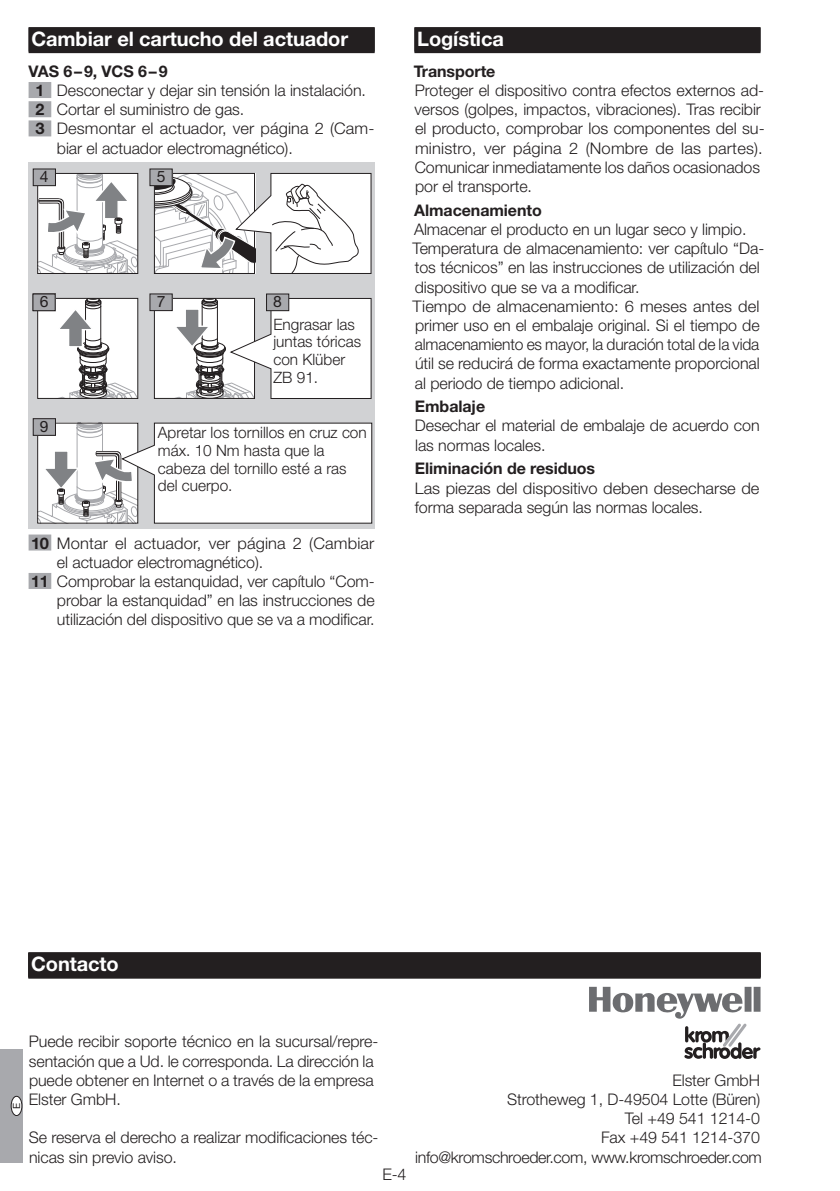
<style>
.page{position:relative;width:840px;height:1191px;background:#fff}
.page>*{position:absolute;margin:0;border:0;box-sizing:border-box;transform-origin:0 0}
.t1{font:700 20px "Helvetica Neue LT Pro";letter-spacing:-.005em;color:#fff}
.t2{font:300 16px/19.2px "Helvetica Neue LT Pro";letter-spacing:-.005em;color:#231f20}
.t3{font:700 16px/19.2px "Helvetica Neue LT Pro";letter-spacing:-.005em;color:#231f20}
.t4{font:300 15.6px/17.6px "Helvetica Neue LT Pro";color:#231f20}
.t5{font:15.6px "Helvetica Neue LT Pro";color:#231f20}
.t6{font:10px "Helvetica Neue LT Pro";color:#231f20}
.s1{font-weight:700}
</style>
<div class="page">
<svg style="left:589px;top:986px;width:171px;height:73px"></svg>
<div style="left:0;top:1049px;width:23px;height:113px;background:#a8a9ad"></div>
<div style="left:11px;top:1096px;width:11px;height:19px;background:#fff;border-radius:50%"></div>
<div style="left:11px;top:1095px;width:11px;height:21px;border:1px solid #231f20;border-radius:50%"></div>
<div style="left:29px;top:27px;width:345px;height:26px;background:#2b2728"></div>
<div style="left:29px;top:28px;width:345px;height:24px;background:#231f20"></div>
<div style="left:29px;top:82px;width:22px;height:16px;background:#a8a9ad"></div>
<div style="left:29px;top:101px;width:22px;height:16px;background:#a8a9ad"></div>
<div style="left:29px;top:120px;width:22px;height:16px;background:#a8a9ad"></div>
<div style="left:29px;top:534px;width:22px;height:16px;background:#a8a9ad"></div>
<div style="left:29px;top:573px;width:22px;height:16px;background:#a8a9ad"></div>
<div style="left:29px;top:162px;width:345px;height:367px;background:#d1d2d4"></div>
<svg style="left:39px;top:175px;width:97px;height:97px;background:#dededf"></svg>
<div style="left:38px;top:298px;width:100px;height:100px;background:#fff"></div>
<svg style="left:54px;top:300px;width:82px;height:97px"></svg>
<div style="left:154px;top:298px;width:100px;height:100px;background:#fff"></div>
<div style="left:37px;top:173px;width:101px;height:101px;border:1px solid #231f20"></div>
<div style="left:33px;top:169px;width:22px;height:17px;background:#a8a9ad"></div>
<div style="left:33px;top:169px;width:23px;height:17px;border:1px solid #231f20"></div>
<div style="left:150px;top:169px;width:22px;height:17px;background:#a8a9ad"></div>
<div style="left:37px;top:298px;width:101px;height:101px;border:1px solid #231f20"></div>
<div style="left:33px;top:294px;width:23px;height:17px;border:1px solid #231f20"></div>
<div style="left:154px;top:298px;width:101px;height:101px;border:1px solid #231f20"></div>
<div style="left:150px;top:294px;width:22px;height:17px;background:#a8a9ad"></div>
<div style="left:150px;top:294px;width:22px;height:17px;border:1px solid #231f20"></div>
<div style="left:33px;top:294px;width:22px;height:17px;background:#a8a9ad"></div>
<div style="left:33px;top:294px;width:22px;height:17px;border:1px solid #231f20"></div>
<svg style="left:155px;top:172px;width:217px;height:102px;background:#dfdfdf"></svg>
<div style="left:33px;top:419px;width:22px;height:16px;background:#a8a9ad"></div>
<div style="left:33px;top:418px;width:23px;height:17px;border:1px solid #231f20"></div>
<svg style="left:38px;top:422px;width:334px;height:102px;background:#ededed"></svg>
<svg style="left:171px;top:297px;width:201px;height:102px"></svg>
<div style="left:266px;top:294px;width:22px;height:17px;background:#a8a9ad"></div>
<div style="left:266px;top:294px;width:23px;height:17px;border:1px solid #231f20"></div>
<svg style="left:414px;top:27px;width:346px;height:26px"></svg>
<div style="left:414px;top:28px;width:346px;height:24px;background:#231f20"></div>
<svg style="left:28px;top:952px;width:732px;height:26px"></svg>
<div style="left:28px;top:953px;width:732px;height:24px;background:#231f20"></div>
<p class="t1" style="left:31px;top:26px;width:318px">Cambiar el cartucho del actuador</p>
<p class="t3" style="left:29px;top:61px;width:140px">VAS 6–9, VCS 6–9<br>1</p>
<p class="t2" style="left:57px;top:80px;width:310px">Desconectar y dejar sin tensión la instalación.</p>
<p class="t3" style="left:29px;top:100px;width:7px">2</p>
<p class="t2" style="left:57px;top:100px;width:189px">Cortar el suministro de gas.</p>
<p class="t3" style="left:29px;top:119px;width:7px">3</p>
<p class="t2" style="left:57px;top:119px;width:319px">Desmontar el actuador, ver página 2 (Cam&shy;biar el actuador electromagnético).</p>
<p class="t5" style="left:40px;top:167px;width:10px">4</p>
<p class="t5" style="left:157px;top:167px;width:10px">5</p>
<p class="t5" style="left:40px;top:292px;width:10px">64</p>
<p class="t5" style="left:157px;top:292px;width:10px">7</p>
<p class="t5" style="left:273px;top:292px;width:10px">8</p>
<p class="t4" style="left:273px;top:315px;width:89px">Engrasar las juntas tóricas con Klüber<br>ZB 91.</p>
<p class="t5" style="left:40px;top:417px;width:10px">9</p>
<p class="t4" style="left:158px;top:423px;width:210px">Apretar los tornillos en cruz con máx. 10 Nm hasta que la cabeza del tornillo esté a ras del cuerpo.</p>
<p class="t2" style="left:57px;top:533px;width:319px;text-indent:-28px"><span class="s1">1 0</span> Montar el actuador, ver página 2 (Cambiar el actuador electromagnético).</p>
<p class="t3" style="left:29px;top:571px;width:7px">11</p>
<p class="t2" style="left:57px;top:571px;width:319px;text-align:justify">Comprobar la estanquidad, ver capítulo “Com&shy;probar la estanquidad” en las instrucciones de utilización del dispositivo que se va a modificar.</p>
<p class="t1" style="left:417px;top:26px;width:88px">Logística</p>
<p class="t3" style="left:413px;top:61px;width:83px">Transporte</p>
<p class="t2" style="left:414px;top:80px;width:351px">Proteger el dispositivo contra efectos externos ad&shy;versos (golpes, impactos, vibraciones). Tras recibir el producto, comprobar los componentes del su&shy;ministro, ver página 2 (Nombre de las partes).<br>Comunicar inmediatamente los daños ocasionados por el transporte.</p>
<p class="t3" style="left:414px;top:200px;width:129px">Almacenamiento</p>
<p class="t2" style="left:412px;top:219px;width:353px">Almacenar el producto en un lugar seco y limpio.<br>Temperatura de almacenamiento: ver capítulo “Da&shy;tos técnicos” en las instrucciones de utilización del dispositivo que se va a modificar.<br>Tiempo de almacenamiento: 6 meses antes del primer uso en el embalaje original. Si el tiempo de almacenamiento es mayor, la duración total de la vida útil se reducirá de forma exactamente proporcional al periodo de tiempo adicional.</p>
<p class="t3" style="left:414px;top:396px;width:72px">Embalaje</p>
<p class="t2" style="left:414px;top:416px;width:346px">Desechar el material de embalaje de acuerdo con las normas locales.</p>
<p class="t3" style="left:414px;top:459px;width:182px">Eliminación de residuos</p>
<p class="t2" style="left:414px;top:478px;width:346px">Las piezas del dispositivo deben desecharse de forma separada según las normas locales.</p>
<p class="t1" style="left:31px;top:951px;width:89px">Contacto</p>
<p class="t6" style="left:11px;top:1109px;width:8px;rotate:-90deg">E</p>
<p class="t2" style="left:29px;top:1031px;width:351px">Puede recibir soporte técnico en la sucursal/repre&shy;sentación que a Ud. le corresponda. La dirección la puede obtener en Internet o a través de la empresa Elster GmbH.</p>
<p class="t2" style="left:29px;top:1127px;width:351px">Se reserva el derecho a realizar modificaciones téc&shy;nicas sin previo aviso.</p>
<p class="t2" style="left:382px;top:1164px;width:26px">E-4</p>
<p class="t2" style="left:507px;top:1070px;width:254px;text-align:right">Elster GmbH<br>Strotheweg 1, D-49504 Lotte (Büren)<br>Tel +49 541 1214-0<br>Fax +49 541 1214-370</p>
<p class="t2" style="left:415px;top:1147px;width:348px">info@kromschroeder.com, www.kromschroeder.com</p>
</div>
